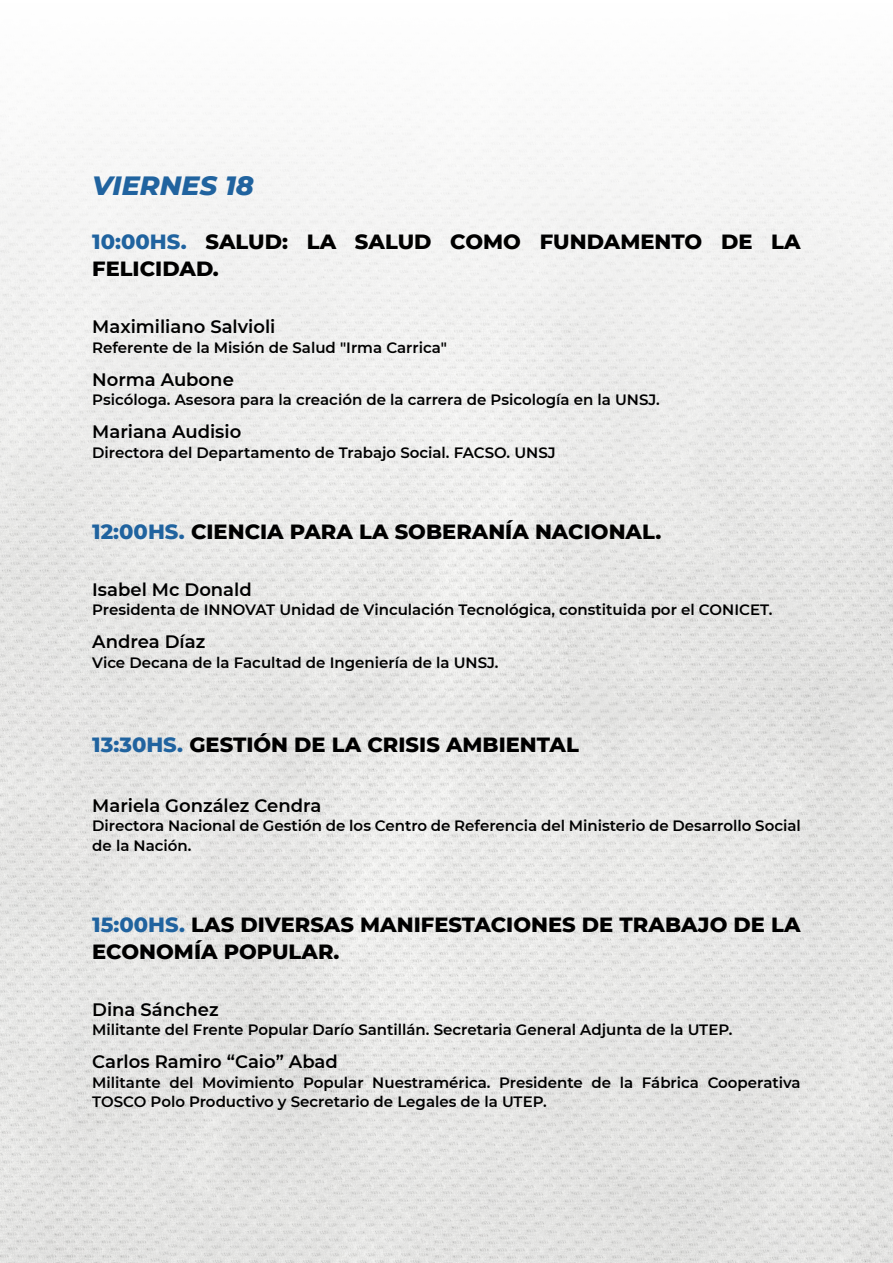
<style>
.page{position:relative;width:893px;height:1263px;background:#fff}
.page>*{position:absolute;margin:0;border:0;box-sizing:border-box;transform-origin:0 0}
.t1{font:italic 800 27px "Montserrat";color:#20639f}
.t2{font:800 21px/27px "Montserrat";color:#000}
.t3{font:600 18px "Montserrat";color:#000}
.t4{font:600 15px/19.5px "Montserrat";color:#000}
.s1{color:#20639f}
</style>
<div class="page">
<img style="left:0;top:587px;width:893px;height:676px">
<div style="left:0;top:0;width:893px;height:587px;background:linear-gradient(to bottom,#fdfdfd,#e5e5e4)"></div>
<h1 class="t1" style="left:92px;top:166px;width:163px">VIERNES 18</h1>
<h2 class="t2" style="left:92px;top:227px;width:710px"><span class="s1">10:00HS.</span> SALUD: LA SALUD COMO FUNDAMENTO DE LA<br>FELICIDAD.</h2>
<p class="t3" style="left:92px;top:314px;width:185px">Maximiliano Salvioli</p>
<p class="t4" style="left:92px;top:337px;width:356px">Referente de la Misión de Salud "Irma Carrica"</p>
<p class="t3" style="left:92px;top:367px;width:143px">Norma Aubone</p>
<p class="t4" style="left:92px;top:389px;width:569px">Psicóloga. Asesora para la creación de la carrera de Psicología en la UNSJ.</p>
<p class="t3" style="left:92px;top:419px;width:151px">Mariana Audisio</p>
<p class="t4" style="left:92px;top:442px;width:465px">Directora del Departamento de Trabajo Social. FACSO. UNSJ</p>
<h2 class="t2" style="left:92px;top:517px;width:571px"><span class="s1">12:00HS.</span> CIENCIA PARA LA SOBERANÍA NACIONAL.</h2>
<p class="t3" style="left:92px;top:577px;width:161px">Isabel Mc Donald</p>
<p class="t4" style="left:92px;top:599px;width:682px">Presidenta de INNOVAT Unidad de Vinculación Tecnológica, constituida por el CONICET.</p>
<p class="t3" style="left:92px;top:629px;width:115px">Andrea Díaz</p>
<p class="t4" style="left:92px;top:652px;width:408px">Vice Decana de la Facultad de Ingeniería de la UNSJ.</p>
<h2 class="t2" style="left:92px;top:730px;width:488px"><span class="s1">13:30HS.</span> GESTIÓN DE LA CRISIS AMBIENTAL</h2>
<p class="t3" style="left:92px;top:793px;width:231px">Mariela González Cendra</p>
<p class="t4" style="left:92px;top:815px;width:710px">Directora Nacional de Gestión de los Centro de Referencia del Ministerio de Desarrollo Social de la Nación.</p>
<h2 class="t2" style="left:92px;top:910px;width:710px"><span class="s1">15:00HS.</span> LAS DIVERSAS MANIFESTACIONES DE TRABAJO DE LA<br>ECONOMÍA POPULAR.</h2>
<p class="t3" style="left:92px;top:997px;width:128px">Dina Sánchez</p>
<p class="t4" style="left:92px;top:1019px;width:642px">Militante del Frente Popular Darío Santillán. Secretaria General Adjunta de la UTEP.</p>
<p class="t3" style="left:92px;top:1049px;width:247px">Carlos Ramiro “Caio” Abad</p>
<p class="t4" style="left:92px;top:1072px;width:710px">Militante del Movimiento Popular Nuestramérica. Presidente de la Fábrica Cooperativa<br>TOSCO Polo Productivo y Secretario de Legales de la UTEP.</p>
</div>
